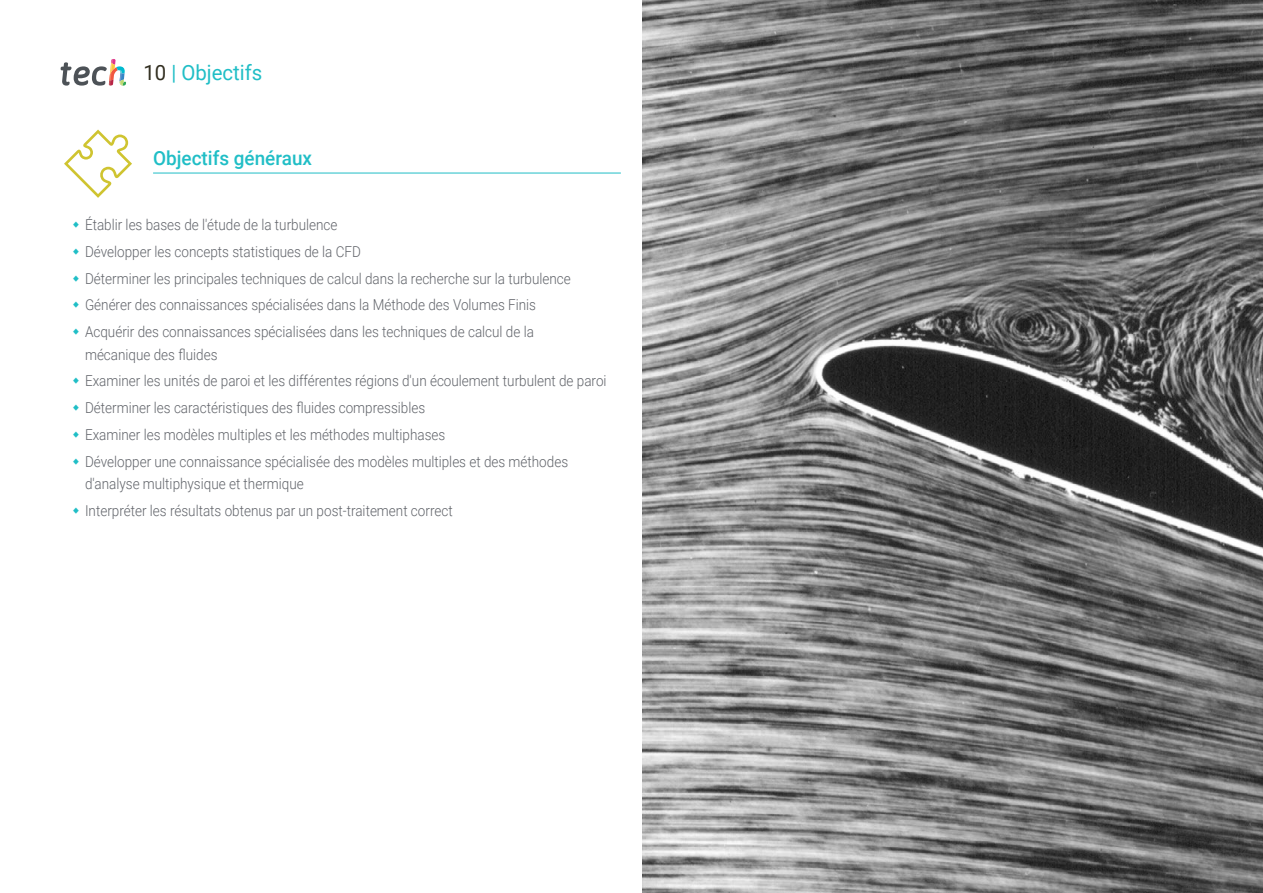
<style>
.page{position:relative;width:1263px;height:893px;background:#fff}
.page>*{position:absolute;margin:0;border:0;box-sizing:border-box;transform-origin:0 0}
.t1{font:21px "Roboto";color:#20bec6}
.t2{font:500 19.5px "Roboto";color:#20bec6}
.t3{font:300 15px/26.7px "Roboto";color:#61646a;scale:.9 1}
.s1{color:#312e20}
</style>
<div class="page">
<svg style="left:64px;top:130px;width:68px;height:68px"></svg>
<img style="left:642px;top:0;width:621px;height:893px">
<svg style="left:61px;top:59px;width:65px;height:27px"></svg>
<hr style="left:153px;top:173px;width:468px;height:1px;background:#20bec6">
<h1 class="t1" style="left:144px;top:57px;width:120px"><span class="s1">10</span> | Objectifs</h1>
<h2 class="t2" style="left:153px;top:144px;width:160px">Objectifs généraux</h2>
<p class="t3" style="left:85px;top:211px;width:541px">Établir les bases de l'étude de la turbulence<br>Développer les concepts statistiques de la CFD<br>Déterminer les principales techniques de calcul dans la recherche sur la turbulence Générer des connaissances spécialisées dans la Méthode des Volumes Finis Acquérir des connaissances spécialisées dans les techniques de calcul de la</p>
<p class="t3" style="left:85px;top:340px;width:581px">mécanique des fluides<br>Examiner les unités de paroi et les différentes régions d'un écoulement turbulent de paroi Déterminer les caractéristiques des fluides compressibles<br>Examiner les modèles multiples et les méthodes multiphases<br>Développer une connaissance spécialisée des modèles multiples et des méthodes</p>
<p class="t3" style="left:85px;top:470px;width:410px">d'analyse multiphysique et thermique<br>Interpréter les résultats obtenus par un post-traitement correct</p>
</div>
